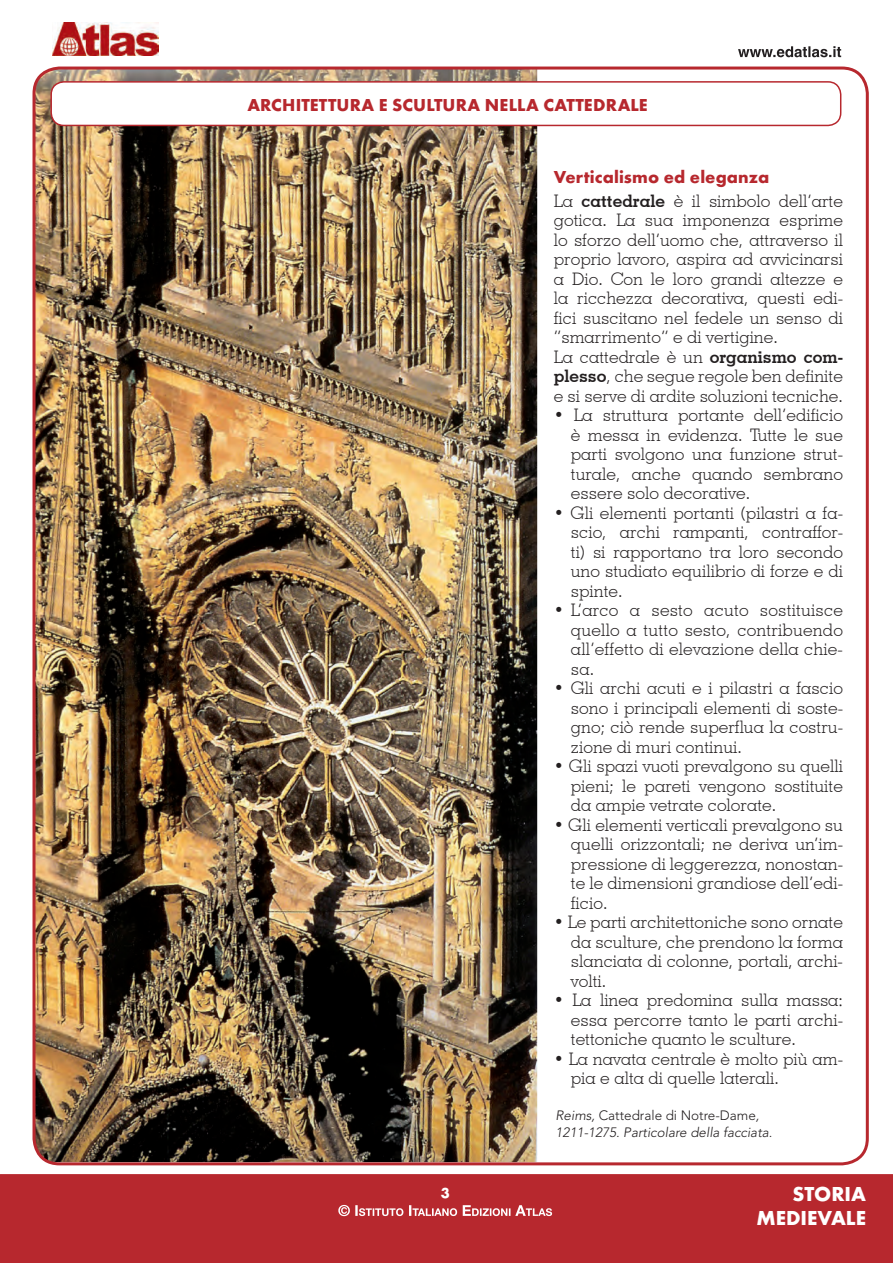
<style>
.page{position:relative;width:893px;height:1263px;background:#fff}
.page>*{position:absolute;margin:0;border:0;box-sizing:border-box;transform-origin:0 0}
.t1{font:700 21px/24px "Futura T";color:#fff;text-align:right}
.t2{font:700 18px "Futura T";letter-spacing:.01em;color:#b7282e}
.t3{font:300 17.25px/19.5px "Geometric Slab 703 BT";color:#231f20;text-align:justify}
.t4{font:700 15px "Futura T";color:#fff}
.t5{font:italic 300 13.5px/16.5px "Avenir";color:#231f20}
.s1{font-weight:700}
.s2{font-style:normal}
</style>
<div class="page">
<div style="left:0;top:1174px;width:893px;height:89px;background:#b7282e;border:2px solid #b7282e"></div>
<svg style="left:338px;top:1205px;width:214px;height:11px"></svg>
<svg style="left:738px;top:46px;width:103px;height:11px"></svg>
<img style="left:52px;top:22px;width:106px;height:34px">
<img style="left:34px;top:68px;width:503px;height:1094px">
<div style="left:51px;top:82px;width:790px;height:43px;background:#fff;border-radius:13px"></div>
<div style="left:50px;top:81px;width:791px;height:45px;border:2px solid #b7282e;border-radius:13px"></div>
<p class="t2" style="left:247px;top:94px;width:402px">ARCHITETTURA E SCULTURA NELLA CATTEDRALE</p>
<p class="t2" style="left:554px;top:167px;width:217px">Verticalismo ed eleganza</p>
<p class="t3" style="left:554px;top:191px;width:291px;text-align:left">La <span class="s1">cattedrale</span> è il simbolo dell’arte gotica. La sua imponenza esprime lo sforzo dell’uomo che, attraverso il proprio lavoro, aspira ad avvicinarsi a Dio. Con le loro grandi altezze e la ricchezza decorativa, questi edi&shy;fici suscitano nel fedele un senso di “smarrimento” e di vertigine.<br>La cattedrale è un <span class="s1">organismo com&shy;plesso</span>, che segue regole ben definite e si serve di ardite soluzioni tecniche.</p>
<p class="t3" style="left:571px;top:405px;width:274px;text-indent:-17px">• La struttura portante dell’edificio è messa in evidenza. Tutte le sue parti svolgono una funzione strut&shy;turale, anche quando sembrano essere solo decorative.</p>
<p class="t3" style="left:571px;top:503px;width:274px;text-indent:-17px">• Gli elementi portanti (pilastri a fa&shy;scio, archi rampanti, contraffor&shy;ti) si rapportano tra loro secondo uno studiato equilibrio di forze e di spinte.</p>
<p class="t3" style="left:571px;top:600px;width:274px;text-indent:-17px">• L’arco a sesto acuto sostituisce quello a tutto sesto, contribuendo all’effetto di elevazione della chie&shy;sa.</p>
<p class="t3" style="left:571px;top:678px;width:274px;text-indent:-17px">• Gli archi acuti e i pilastri a fascio sono i principali elementi di soste&shy;gno; ciò rende superflua la costru&shy;zione di muri continui.</p>
<p class="t3" style="left:571px;top:756px;width:274px;text-indent:-17px">• Gli spazi vuoti prevalgono su quelli pieni; le pareti vengono sostituite da ampie vetrate colorate.</p>
<p class="t3" style="left:571px;top:815px;width:274px;text-indent:-17px">• Gli elementi verticali prevalgono su quelli orizzontali; ne deriva un’im&shy;pressione di leggerezza, nonostan&shy;te le dimensioni grandiose dell’edi&shy;ficio.</p>
<p class="t3" style="left:571px;top:912px;width:274px;text-indent:-17px">• Le parti architettoniche sono ornate da sculture, che prendono la forma slanciata di colonne, portali, archi&shy;volti.</p>
<p class="t3" style="left:571px;top:990px;width:274px;text-indent:-17px">• La linea predomina sulla massa: essa percorre tanto le parti archi&shy;tettoniche quanto le sculture.</p>
<p class="t3" style="left:571px;top:1049px;width:274px;text-indent:-17px">• La navata centrale è molto più am&shy;pia e alta di quelle laterali.</p>
<p class="t5" style="left:556px;top:1107px;width:218px">Reims, <span class="s2">Cattedrale di Notre-Dame</span>,<br>1211-1275. Particolare della facciata.</p>
<p class="t4" style="left:441px;top:1184px;width:10px">3</p>
<p class="t1" style="left:756px;top:1182px;width:111px">STORIa<br>MEDIEVALE</p>
</div>
